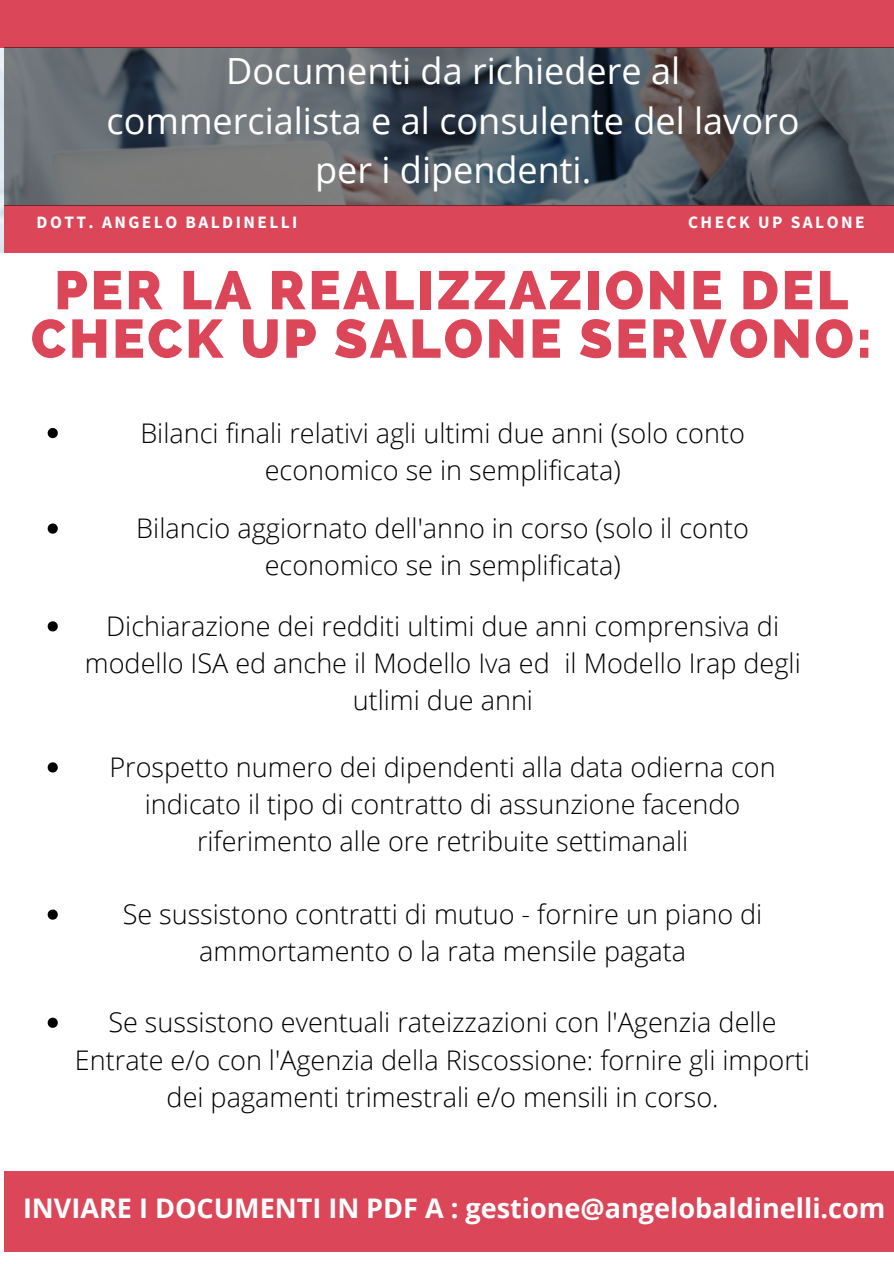
<style>
.page{position:relative;width:894px;height:1264px;background:#fff}
.page>*{position:absolute;margin:0;border:0;box-sizing:border-box;transform-origin:0 0}
.t1{font:800 54px/48.4px "Raleway";letter-spacing:.05em;color:#dc4659;text-align:center}
.t2{font:36px/49.5px "Open Sans";color:#fff;text-align:center}
.t3{font:300 27px/37.2px "Open Sans";color:#000;text-align:center}
.t4{font:700 27px "Open Sans";color:#fff}
.t5{font:700 17.4px "Source Sans Pro";letter-spacing:.14em;color:#fff}
</style>
<div class="page">
<div style="left:4px;top:205px;width:889px;height:47px;background:#dc4659"></div>
<div style="left:4px;top:1171px;width:889px;height:80px;background:#dc4659"></div>
<div style="left:0;top:0;width:893px;height:47px;background:#dc4659"></div>
<svg style="left:4px;top:47px;width:889px;height:158px;background:#596067"></svg>
<svg style="left:48px;top:428px;width:10px;height:10px"></svg>
<svg style="left:48px;top:523px;width:10px;height:10px"></svg>
<svg style="left:48px;top:621px;width:10px;height:10px"></svg>
<svg style="left:48px;top:762px;width:10px;height:10px"></svg>
<svg style="left:48px;top:909px;width:10px;height:10px"></svg>
<svg style="left:48px;top:1017px;width:10px;height:10px"></svg>
<h2 class="t2" style="left:106px;top:46px;width:694px">Documenti da richiedere al commercialista e al consulente del lavoro per i dipendenti.</h2>
<p class="t5" style="left:37px;top:211px;width:262px">DOTT. ANGELO BALDINELLI</p>
<p class="t5" style="left:687px;top:211px;width:178px">CHECK UP SALONE</p>
<h1 class="t1" style="left:31px;top:266px;width:842px">PER LA REALIZZAZIONE DEL<br>CHECK UP SALONE SERVONO:</h1>
<p class="t3" style="left:140px;top:413px;width:605px">Bilanci finali relativi agli ultimi due anni (solo conto economico se in semplificata)</p>
<p class="t3" style="left:136px;top:509px;width:614px">Bilancio aggiornato dell'anno in corso (solo il conto economico se in semplificata)</p>
<p class="t3" style="left:85px;top:607px;width:717px">Dichiarazione dei redditi ultimi due anni comprensiva di modello ISA ed anche il Modello Iva ed il Modello Irap degli utlimi due anni</p>
<p class="t3" style="left:109px;top:748px;width:667px">Prospetto numero dei dipendenti alla data odierna con indicato il tipo di contratto di assunzione facendo riferimento alle ore retribuite settimanali</p>
<p class="t3" style="left:123px;top:895px;width:641px">Se sussistono contratti di mutuo - fornire un piano di ammortamento o la rata mensile pagata</p>
<p class="t3" style="left:75px;top:1003px;width:736px">Se sussistono eventuali rateizzazioni con l'Agenzia delle<br>Entrate e/o con l'Agenzia della Riscossione: fornire gli importi dei pagamenti trimestrali e/o mensili in corso.</p>
<p class="t4" style="left:23px;top:1188px;width:863px">INVIARE I DOCUMENTI IN PDF A : gestione@angelobaldinelli.com</p>
</div>
